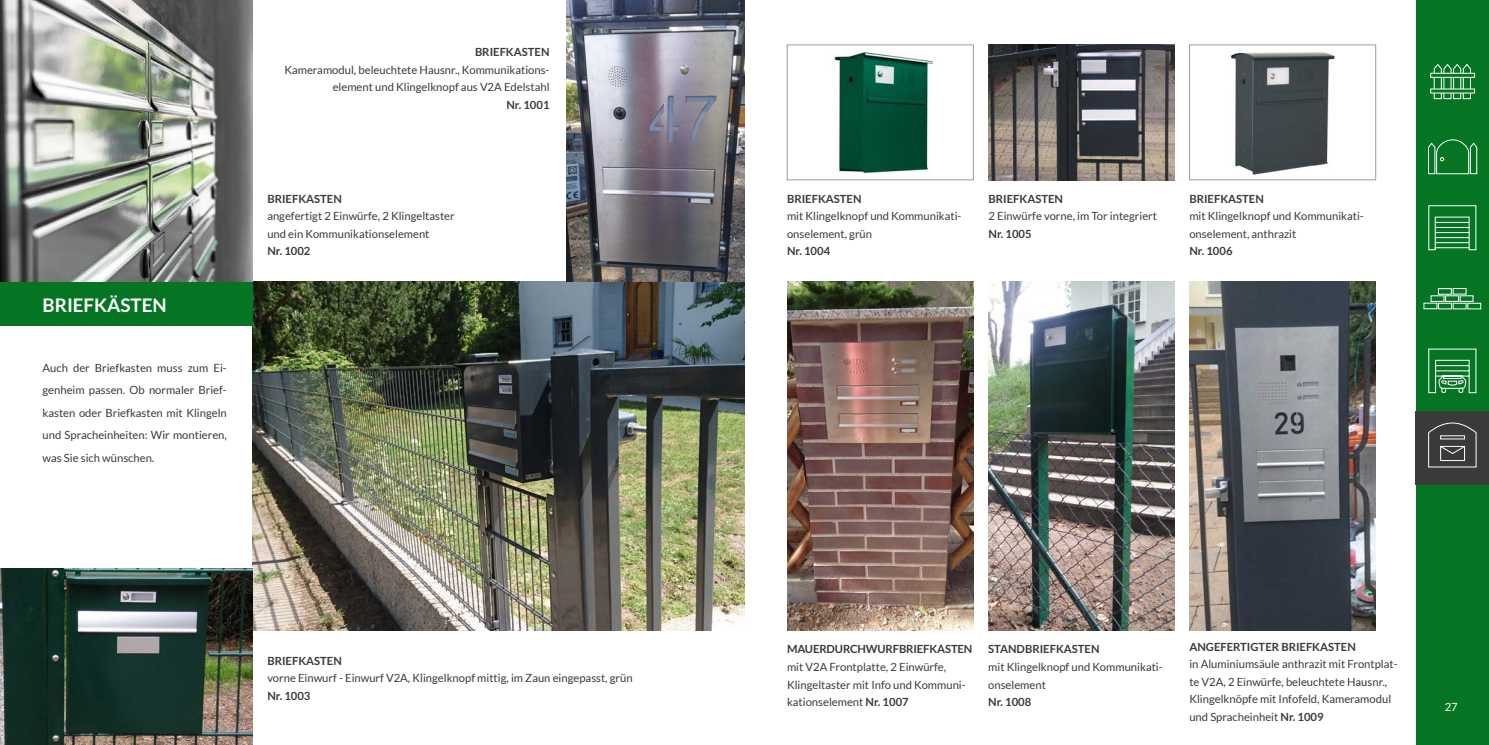
<style>
.page{position:relative;width:1489px;height:745px;background:#fff}
.page>*{position:absolute;margin:0;border:0;box-sizing:border-box;transform-origin:0 0}
.t1{font:700 18.75px "Lato";color:#fff}
.t2{font:11.25px/17.5px "Lato";color:#3a3a39}
.t3{font:700 11.25px "Lato";color:#3a3a39}
.t4{font:11.25px "Lato";color:#fff}
.s1{font-weight:700}
</style>
<div class="page">
<img style="left:252px;top:281px;width:492px;height:349px">
<div style="left:0;top:281px;width:252px;height:44px;background:#057523"></div>
<img style="left:0;top:0;width:252px;height:281px">
<img style="left:0;top:568px;width:252px;height:176px">
<img style="left:566px;top:0;width:178px;height:281px">
<img style="left:988px;top:281px;width:186px;height:349px">
<img style="left:787px;top:281px;width:186px;height:349px">
<img style="left:1189px;top:281px;width:186px;height:349px">
<img style="left:798px;top:44px;width:172px;height:130px">
<div style="left:787px;top:45px;width:186px;height:135px;border:1px solid #9c9c9d"></div>
<div style="left:1189px;top:45px;width:186px;height:135px;border:1px solid #9c9c9d"></div>
<img style="left:1229px;top:52px;width:106px;height:123px">
<img style="left:988px;top:45px;width:186px;height:135px">
<div style="left:1415px;top:0;width:73px;height:744px;background:#057523"></div>
<div style="left:1415px;top:411px;width:73px;height:73px;background:#3a3a39"></div>
<svg style="left:1432px;top:63px;width:39px;height:36px"></svg>
<svg style="left:1430px;top:73px;width:44px;height:5px"></svg>
<svg style="left:1430px;top:88px;width:44px;height:5px"></svg>
<svg style="left:1428px;top:139px;width:49px;height:35px"></svg>
<svg style="left:1428px;top:205px;width:48px;height:45px"></svg>
<svg style="left:1423px;top:288px;width:58px;height:21px"></svg>
<svg style="left:1428px;top:348px;width:48px;height:45px"></svg>
<svg style="left:1428px;top:422px;width:48px;height:45px"></svg>
<h1 class="t1" style="left:43px;top:294px;width:126px">BRIEFKÄSTEN</h1>
<p class="t2" style="left:43px;top:356px;width:186px;line-height:22.5px;text-align:justify">Auch der Briefkasten muss zum Ei&shy;genheim passen. Ob normaler Brief&shy;kasten oder Briefkasten mit Klingeln und Spracheinheiten: Wir montieren, was Sie sich wünschen.</p>
<p class="t3" style="left:475px;top:46px;width:76px">BRIEFKASTEN</p>
<p class="t2" style="left:284px;top:61px;width:266px;text-align:right">Kameramodul, beleuchtete Hausnr., Kommunikations&shy;element und Klingelknopf aus V2A Edelstahl</p>
<p class="t3" style="left:506px;top:98px;width:45px">Nr. 1001</p>
<p class="t3" style="left:267px;top:192px;width:76px">BRIEFKASTEN</p>
<p class="t2" style="left:267px;top:207px;width:189px">angefertigt 2 Einwürfe, 2 Klingeltaster und ein Kommunikationselement</p>
<p class="t3" style="left:267px;top:244px;width:45px">Nr. 1002</p>
<p class="t3" style="left:267px;top:653px;width:76px">BRIEFKASTEN</p>
<p class="t2" style="left:267px;top:668px;width:367px">vorne Einwurf - Einwurf V2A, Klingelknopf mittig, im Zaun eingepasst, grün</p>
<p class="t3" style="left:267px;top:688px;width:45px">Nr. 1003</p>
<p class="t3" style="left:787px;top:192px;width:76px">BRIEFKASTEN</p>
<p class="t2" style="left:787px;top:207px;width:176px">mit Klingelknopf und Kommunikati&shy;onselement, grün</p>
<p class="t3" style="left:787px;top:245px;width:45px">Nr. 1004</p>
<p class="t3" style="left:988px;top:192px;width:76px">BRIEFKASTEN</p>
<p class="t2" style="left:988px;top:207px;width:170px">2 Einwürfe vorne, im Tor integriert</p>
<p class="t3" style="left:988px;top:227px;width:45px">Nr. 1005</p>
<p class="t3" style="left:1189px;top:192px;width:76px">BRIEFKASTEN</p>
<p class="t2" style="left:1189px;top:207px;width:176px">mit Klingelknopf und Kommunikati&shy;onselement, anthrazit</p>
<p class="t3" style="left:1189px;top:245px;width:45px">Nr. 1006</p>
<p class="t3" style="left:787px;top:642px;width:187px">MAUERDURCHWURFBRIEFKASTEN</p>
<p class="t2" style="left:787px;top:657px;width:180px">mit V2A Frontplatte, 2 Einwürfe,<br>Klingeltaster mit Info und Kommuni&shy;kationselement <span class="s1">Nr. 1007</span></p>
<p class="t3" style="left:988px;top:642px;width:113px">STANDBRIEFKASTEN</p>
<p class="t2" style="left:988px;top:657px;width:176px">mit Klingelknopf und Kommunikati&shy;onselement</p>
<p class="t3" style="left:988px;top:695px;width:45px">Nr. 1008</p>
<p class="t3" style="left:1189px;top:639px;width:168px">ANGEFERTIGTER BRIEFKASTEN</p>
<p class="t2" style="left:1189px;top:655px;width:210px">in Aluminiumsäule anthrazit mit Frontplat&shy;te V2A, 2 Einwürfe, beleuchtete Hausnr., Klingelknöpfe mit Infofeld, Kameramodul und Spracheinheit <span class="s1">Nr. 1009</span></p>
<p class="t4" style="left:1444px;top:700px;width:15px">27</p>
</div>
